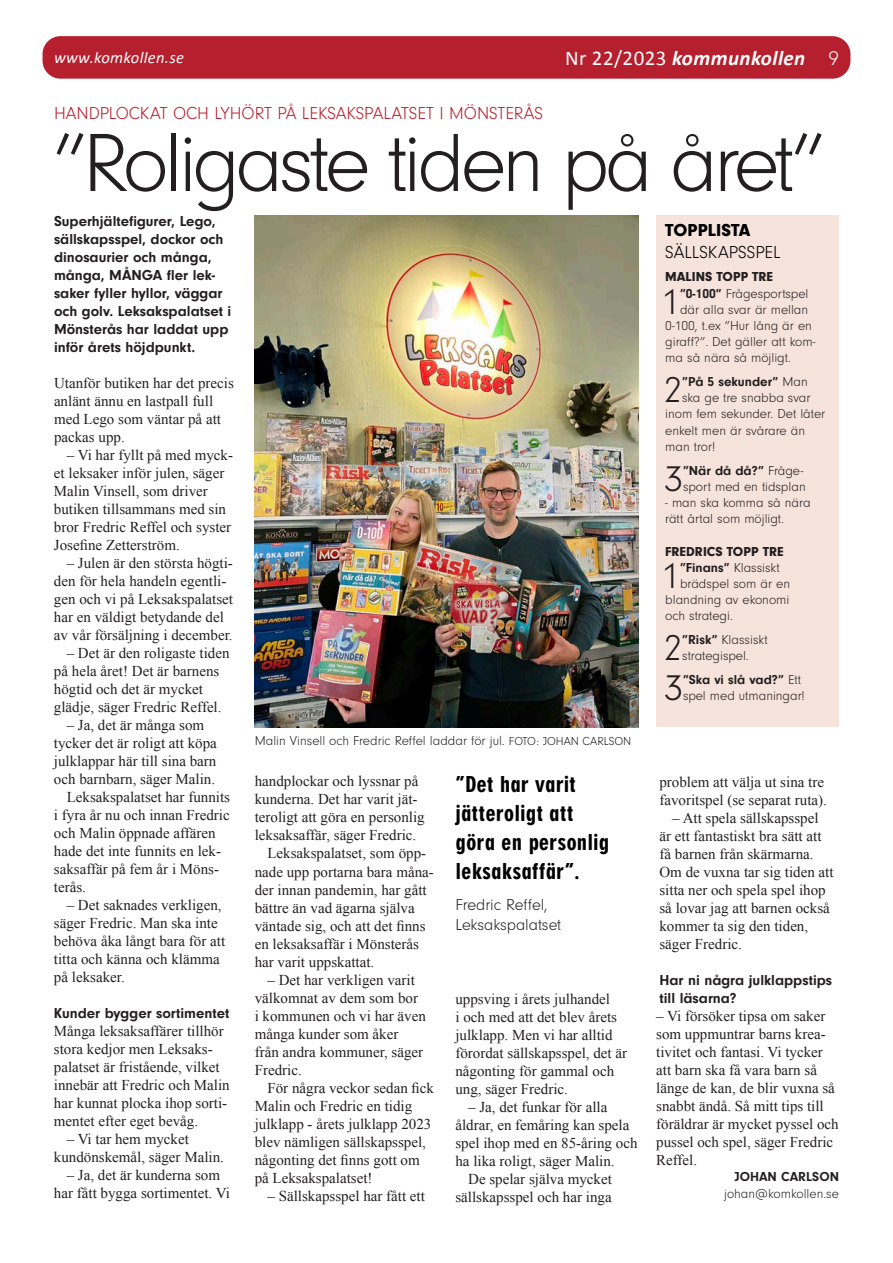
<style>
.page{position:relative;width:893px;height:1263px;background:#fff}
.page>*{position:absolute;margin:0;border:0;box-sizing:border-box;transform-origin:0 0}
.t1{font:300 85.5px "Neuzeit Gro";letter-spacing:-.05em;color:#231f20}
.t2{font:300 37.8px "Neuzeit Gro";color:#231f20}
.t3{font:900 24px/28.8px "Neuzeit Gro Ext";color:#000}
.t4{font:italic 700 21px "Calibri";letter-spacing:.02em;color:#fff}
.t5{font:300 21px "Neuzeit Gro";color:#fff}
.t6{font:300 18px "Neuzeit Gro";color:#b61f2d}
.t7{font:300 18px "Neuzeit Gro";color:#000}
.t8{font:900 18px "Neuzeit Gro";color:#000}
.t9{font:300 16.5px "Neuzeit Gro";letter-spacing:-.005em;color:#231f20}
.t10{font:italic 16.5px "Calibri";letter-spacing:.02em;color:#fff}
.t11{font:15px/18px "Times New Roman";color:#231f20}
.t12{font:700 15px/18px "Neuzeit Gro";color:#231f20}
.t13{font:300 13.5px/16.2px "Neuzeit Gro";color:#231f20}
.t14{font:700 13.5px "Neuzeit Gro";color:#231f20}
.t15{font:900 13.5px "Neuzeit Gro";color:#231f20}
.s1{font-weight:400;font-style:normal}
.s2{font-size:12px}
.s3{font-weight:700}
.s4{font-weight:300}
</style>
<div class="page">
<div style="left:656px;top:216px;width:183px;height:511px;background:#f5e3dc"></div>
<div style="left:43px;top:36px;width:807px;height:43px;background:#b61f2d;border-radius:18px"></div>
<img style="left:255px;top:215px;width:383px;height:512px">
<p class="t10" style="left:54px;top:46px;width:132px">www.komkollen.se</p>
<p class="t4" style="left:565px;top:44px;width:242px"><span class="s1">Nr 22/2023</span> kommunkollen</p>
<p class="t5" style="left:828px;top:47px;width:12px">9</p>
<p class="t6" style="left:54px;top:103px;width:490px">HANDPLOCKAT OCH LYHÖRT PÅ LEKSAKSPALATSET I MÖNSTERÅS</p>
<p class="t1" style="left:54px;top:118px;width:773px">”Roligaste tiden på året”</p>
<p class="t12" style="left:54px;top:212px;width:179px">Superhjältefigurer, Lego, sällskapsspel, dockor och dinosaurier och många, många, MÅNGA fler lek&shy;saker fyller hyllor, väggar och golv. Leksakspalatset i<br>Mönsterås har laddat upp inför årets höjdpunkt.</p>
<p class="t11" style="left:54px;top:373px;width:181px">Utanför butiken har det precis anlänt ännu en lastpall full med Lego som väntar på att packas upp.</p>
<p class="t11" style="left:54px;top:445px;width:181px;text-indent:13px">– Vi har fyllt på med myck&shy;et leksaker inför julen, säger<br>Malin Vinsell, som driver butiken tillsammans med sin bror Fredric Reffel och syster<br>Josefine Zetterström.</p>
<p class="t11" style="left:54px;top:553px;width:181px;text-indent:13px">– Julen är den största högti&shy;den för hela handeln egentli&shy;gen och vi på Leksakspalatset har en väldigt betydande del av vår försäljning i december.</p>
<p class="t11" style="left:54px;top:643px;width:177px;text-indent:13px">– Det är den roligaste tiden på hela året! Det är barnens högtid och det är mycket glädje, säger Fredric Reffel.</p>
<p class="t11" style="left:54px;top:715px;width:164px;text-align:center">– Ja, det är många som tycker det är roligt att köpa julklappar här till sina barn och barnbarn, säger Malin.</p>
<p class="t11" style="left:54px;top:787px;width:178px;text-indent:13px">Leksakspalatset har funnits i fyra år nu och innan Fredric och Malin öppnade affären hade det inte funnits en lek&shy;saksaffär på fem år i Möns&shy;terås.</p>
<p class="t11" style="left:54px;top:895px;width:173px;text-indent:13px">– Det saknades verkligen, säger Fredric. Man ska inte behöva åka långt bara för att titta och känna och klämma på leksaker.</p>
<p class="t12" style="left:54px;top:1004px;width:177px">Kunder bygger sortimentet</p>
<p class="t11" style="left:54px;top:1021px;width:177px">Många leksaksaffärer tillhör stora kedjor men Leksaks&shy;palatset är fristående, vilket innebär att Fredric och Malin har kunnat plocka ihop sorti&shy;mentet efter eget bevåg.</p>
<p class="t11" style="left:54px;top:1129px;width:171px;text-indent:13px">– Vi tar hem mycket kundönskemål, säger Malin.</p>
<p class="t11" style="left:54px;top:1165px;width:177px;text-align:center">– Ja, det är kunderna som har fått bygga sortimentet. Vi</p>
<p class="t13" style="left:255px;top:732px;width:378px">Malin Vinsell och Fredric Reffel laddar för jul. <span class="s2">FOTO: JOHAN CARLSON</span></p>
<p class="t3" style="left:455px;top:770px;width:122px">”Det har varit</p>
<p class="t3" style="left:455px;top:799px;width:120px">jätteroligt att</p>
<p class="t3" style="left:455px;top:828px;width:155px">göra en personlig leksaksaffär”.</p>
<p class="t9" style="left:455px;top:896px;width:94px">Fredric Reffel,</p>
<p class="t9" style="left:455px;top:916px;width:107px">Leksakspalatset</p>
<p class="t11" style="left:255px;top:772px;width:171px">handplockar och lyssnar på kunderna. Det har varit jät&shy;teroligt att göra en personlig leksaksaffär, säger Fredric.</p>
<p class="t11" style="left:255px;top:844px;width:181px;text-indent:13px">Leksakspalatset, som öpp&shy;nade upp portarna bara måna&shy;der innan pandemin, har gått bättre än vad ägarna själva väntade sig, och att det finns en leksaksaffär i Mönsterås har varit uppskattat.</p>
<p class="t11" style="left:255px;top:970px;width:173px;text-indent:13px">– Det har verkligen varit välkomnat av dem som bor i kommunen och vi har även många kunder som åker från andra kommuner, säger<br>Fredric.</p>
<p class="t11" style="left:255px;top:1078px;width:181px;text-indent:13px">För några veckor sedan fick<br>Malin och Fredric en tidig julklapp - årets julklapp 2023 blev nämligen sällskapsspel, någonting det finns gott om på Leksakspalatset!</p>
<p class="t11" style="left:267px;top:1186px;width:159px">– Sällskapsspel har fått ett</p>
<p class="t11" style="left:455px;top:990px;width:173px">uppsving i årets julhandel<br>i och med att det blev årets julklapp. Men vi har alltid förordat sällskapsspel, det är någonting för gammal och ung, säger Fredric.</p>
<p class="t11" style="left:455px;top:1098px;width:184px;text-indent:13px">– Ja, det funkar för alla åldrar, en femåring kan spela spel ihop med en 85-åring och ha lika roligt, säger Malin.</p>
<p class="t11" style="left:455px;top:1170px;width:158px;text-align:right">De spelar själva mycket sällskapsspel och har inga</p>
<p class="t8" style="left:665px;top:220px;width:87px">TOPPLISTA</p>
<p class="t7" style="left:665px;top:242px;width:117px">SÄLLSKAPSSPEL</p>
<p class="t15" style="left:665px;top:269px;width:109px">MALINS TOPP TRE</p>
<p class="t2" style="left:661px;top:281px;width:20px">1</p>
<p class="t13" style="left:680px;top:285px;width:130px"><span class="s3">”0-100”</span> Frågesportspel</p>
<p class="t13" style="left:680px;top:302px;width:130px">där alla svar är mellan</p>
<p class="t13" style="left:665px;top:318px;width:148px">0-100, t.ex ”Hur lång är en</p>
<p class="t13" style="left:665px;top:334px;width:152px">giraff?”. Det gäller att kom-</p>
<p class="t13" style="left:665px;top:350px;width:127px">ma så nära så möjligt.</p>
<p class="t2" style="left:663px;top:370px;width:20px">2</p>
<p class="t14" style="left:682px;top:374px;width:127px">”På 5 sekunder” <span class="s4">Man</span></p>
<p class="t13" style="left:682px;top:390px;width:130px">ska ge tre snabba svar</p>
<p class="t13" style="left:665px;top:406px;width:162px">inom fem sekunder. Det låter</p>
<p class="t13" style="left:665px;top:422px;width:141px">enkelt men är svårare än</p>
<p class="t13" style="left:665px;top:439px;width:52px">man tror!</p>
<p class="t2" style="left:664px;top:458px;width:20px">3</p>
<p class="t13" style="left:683px;top:462px;width:124px"><span class="s3">”När då då?”</span> Fråge&shy;sport med en tidsplan</p>
<p class="t13" style="left:665px;top:495px;width:147px">- man ska komma så nära rätt årtal som möjligt.</p>
<p class="t15" style="left:665px;top:543px;width:120px">FREDRICS TOPP TRE</p>
<p class="t2" style="left:661px;top:556px;width:20px">1</p>
<p class="t13" style="left:680px;top:560px;width:101px"><span class="s3">”Finans”</span> Klassiskt</p>
<p class="t13" style="left:680px;top:576px;width:112px">brädspel som är en</p>
<p class="t13" style="left:665px;top:592px;width:126px">blandning av ekonomi</p>
<p class="t13" style="left:665px;top:608px;width:69px">och strategi.</p>
<p class="t2" style="left:663px;top:628px;width:20px">2</p>
<p class="t13" style="left:682px;top:632px;width:87px"><span class="s3">”Risk”</span> Klassiskt strategispel.</p>
<p class="t2" style="left:664px;top:668px;width:20px">3</p>
<p class="t13" style="left:683px;top:672px;width:123px"><span class="s3">”Ska vi slå vad?”</span> Ett spel med utmaningar!</p>
<p class="t11" style="left:659px;top:773px;width:169px">problem att välja ut sina tre favoritspel (se separat ruta).</p>
<p class="t11" style="left:659px;top:809px;width:176px;text-indent:13px">– Att spela sällskapsspel är ett fantastiskt bra sätt att få barnen från skärmarna.<br>Om de vuxna tar sig tiden att sitta ner och spela spel ihop så lovar jag att barnen också kommer ta sig den tiden, säger Fredric.</p>
<p class="t12" style="left:659px;top:971px;width:174px">Har ni några julklappstips till läsarna?</p>
<p class="t11" style="left:656px;top:1007px;width:184px">– Vi försöker tipsa om saker som uppmuntrar barns krea&shy;tivitet och fantasi. Vi tycker att barn ska få vara barn så länge de kan, de blir vuxna så snabbt ändå. Så mitt tips till föräldrar är mycket pyssel och pussel och spel, säger Fredric<br>Reffel.</p>
<p class="t14" style="left:735px;top:1169px;width:106px">JOHAN CARLSON</p>
<p class="t13" style="left:724px;top:1185px;width:116px">johan@komkollen.se</p>
</div>
